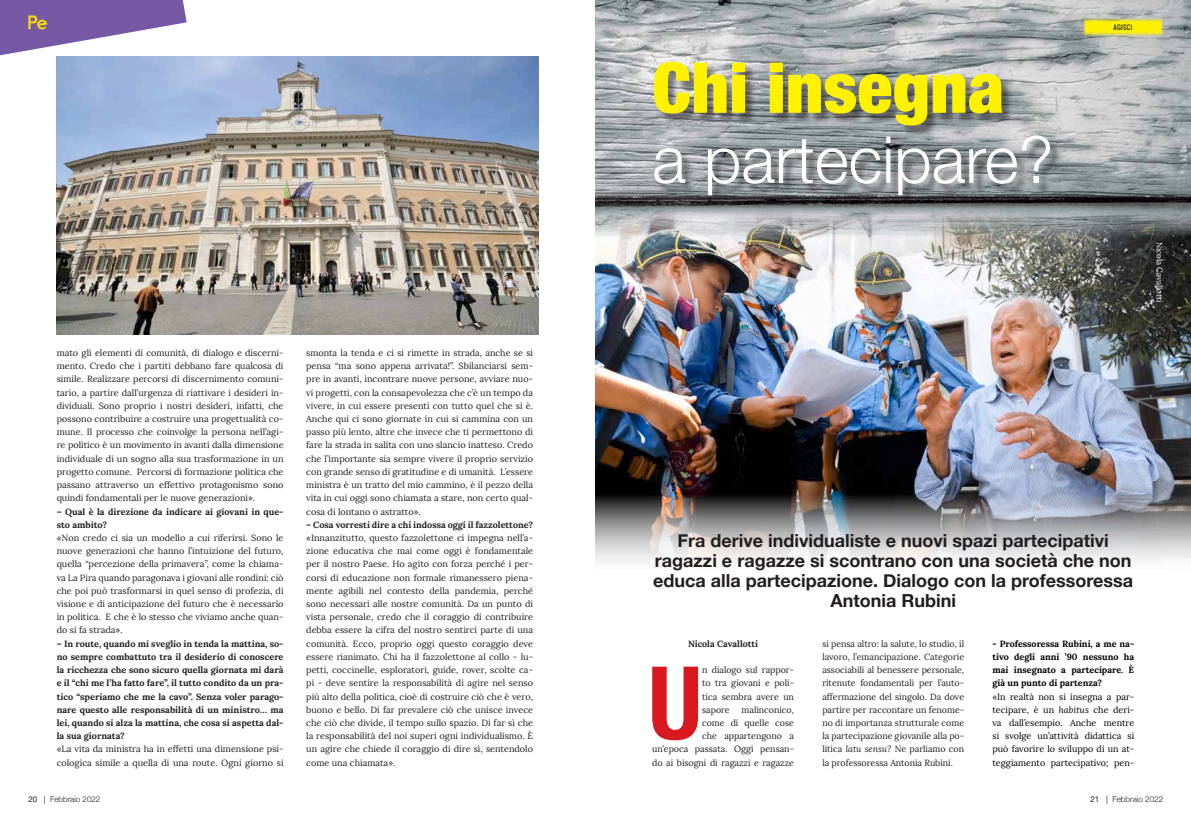
<style>
.page{position:relative;width:1191px;height:823px;background:#fff}
.page>*{position:absolute;margin:0;border:0;box-sizing:border-box;transform-origin:0 0}
.t1{font:700 condensed 101.4px "Helvetica Neue";color:#d81920}
.t2{font:900 condensed 70px "Helvetica Neue";color:#fff200;scale:1.04 1}
.t3{font:300 65px "Helvetica Neue";color:#fff}
.t4{font:700 18px/20px "Helvetica Neue";color:#231f20;text-align:center}
.t5{font:9px/13.2px "Lora";color:#231f20;text-align:justify}
.t6{font:700 9px/13.2px "Lora";color:#231f20}
.t7{font:9px/13.2px "Lora";color:#000}
.t8{font:300 8.1px "Helvetica Neue";color:#231f20}
.t9{font:8px "Lora";color:#fff}
.t10{font:300 8px "Helvetica Neue";color:#231f20}
.t11{font:6.3px "Oswald";letter-spacing:.055em;color:#231f20}
.s1{font-style:italic}
.s2{font-weight:400}
.s3{font-weight:700}
.s4{color:#12100f}
</style>
<div class="page">
<img style="left:595px;top:0;width:596px;height:203px">
<svg style="left:0;top:0;width:187px;height:55px"></svg>
<svg style="left:1083px;top:17px;width:79px;height:20px;background:#e5dd38"></svg>
<div style="left:655px;top:64px;width:407px;height:143px;background:#231f20;opacity:.54"></div>
<img style="left:595px;top:203px;width:596px;height:360px">
<img style="left:57px;top:57px;width:482px;height:277px">
<p class="t5" style="left:57px;top:346px;width:228px">mato gli elementi di comunità, di dialogo e discerni&shy;mento. Credo che i partiti debbano fare qualcosa di simile. Realizzare percorsi di discernimento comuni&shy;tario, a partire dall’urgenza di riattivare i desideri in&shy;dividuali. Sono proprio i nostri desideri, infatti, che possono contribuire a costruire una progettualità co&shy;mune. Il processo che coinvolge la persona nell’agi&shy;re politico è un movimento in avanti dalla dimensione individuale di un sogno alla sua trasformazione in un progetto comune. Percorsi di formazione politica che passano attraverso un effettivo protagonismo sono quindi fondamentali per le nuove generazioni».</p>
<p class="t6" style="left:57px;top:504px;width:228px">– Qual è la direzione da indicare ai giovani in que&shy;sto ambito?</p>
<p class="t5" style="left:57px;top:531px;width:228px">«Non credo ci sia un modello a cui riferirsi. Sono le nuove generazioni che hanno l’intuizione del futuro, quella <span class="s1">“</span>percezione della primavera<span class="s1">”,</span> come la chiama&shy;va La Pira quando paragonava i giovani alle rondini: ciò che poi può trasformarsi in quel senso di profezia, di visione e di anticipazione del futuro che è necessario in politica. E che è lo stesso che viviamo anche quan&shy;do si fa strada».</p>
<p class="t6" style="left:57px;top:636px;width:228px;text-align:justify">– In route, quando mi sveglio in tenda la mattina, so&shy;no sempre combattuto tra il desiderio di conoscere la ricchezza che sono sicuro quella giornata mi darà e il “chi me l’ha fatto fare”, il tutto condito da un pra&shy;tico “speriamo che me la cavo”. Senza voler parago&shy;nare questo alle responsabilità di un ministro… ma lei, quando si alza la mattina, che cosa si aspetta dal&shy;la sua giornata?</p>
<p class="t5" style="left:57px;top:742px;width:228px">«La vita da ministra ha in effetti una dimensione psi&shy;cologica simile a quella di una route. Ogni giorno si</p>
<p class="t10" style="left:28px;top:792px;width:74px"><span class="s2">20 |</span> Febbraio 2022</p>
<p class="t5" style="left:306px;top:346px;width:228px">smonta la tenda e ci si rimette in strada, anche se si pensa “ma sono appena arrivata!”. Sbilanciarsi sem&shy;pre in avanti, incontrare nuove persone, avviare nuo&shy;vi progetti, con la consapevolezza che c’è un tempo da vivere, in cui essere presenti con tutto quel che si è.<br>Anche qui ci sono giornate in cui si cammina con un passo più lento, altre che invece che ti permettono di fare la strada in salita con uno slancio inatteso. Credo che l’importante sia sempre vivere il proprio servizio con grande senso di gratitudine e di umanità. L’essere ministra è un tratto del mio cammino, è il pezzo della vita in cui oggi sono chiamata a stare, non certo qual&shy;cosa di lontano o astratto».</p>
<p class="t6" style="left:306px;top:517px;width:228px">– Cosa vorresti dire a chi indossa oggi il fazzolettone?</p>
<p class="t5" style="left:306px;top:531px;width:228px">«Innanzitutto, questo fazzolettone ci impegna nell’a&shy;zione educativa che mai come oggi è fondamentale per il nostro Paese. Ho agito con forza perché i per&shy;corsi di educazione non formale rimanessero piena&shy;mente agibili nel contesto della pandemia, perché sono necessari alle nostre comunità. Da un punto di vista personale, credo che il coraggio di contribuire debba essere la cifra del nostro sentirci parte di una comunità. Ecco, proprio oggi questo coraggio deve essere rianimato. Chi ha il fazzolettone al collo - lu&shy;petti, coccinelle, esploratori, guide, rover, scolte ca&shy;pi - deve sentire la responsabilità di agire nel senso più alto della politica, cioè di costruire ciò che è vero, buono e bello. Di far prevalere ciò che unisce invece che ciò che divide, il tempo sullo spazio. Di far sì che la responsabilità del noi superi ogni individualismo. È un agire che chiede il coraggio di dire sì, sentendolo come una chiamata».</p>
<h2 class="t2" style="left:652px;top:30px;width:340px">Chi insegna</h2>
<h3 class="t3" style="left:652px;top:107px;width:403px">a partecipare?</h3>
<p class="t11" style="left:1113px;top:22px;width:20px">AGISCI</p>
<p class="t9" style="left:1164px;top:241px;width:62px;rotate:90deg">Nicola Cavallotti</p>
<h3 class="t4" style="left:653px;top:531px;width:481px">Fra derive individualiste e nuovi spazi partecipativi ragazzi e ragazze si scontrano con una società che non educa alla partecipazione. Dialogo con la professoressa Antonia Rubini</h3>
<p class="t7" style="left:992px;top:636px;width:143px"><span class="s3">- Professoressa Rubini, a me na&shy;tivo degli anni ’90 nessuno ha mai insegnato a partecipare. È già un punto di partenza?<br></span><span class="s4">«</span>In realtà non si insegna a par&shy;tecipare, è un <span class="s1">habitus</span> che deri&shy;va dall’esempio. Anche mentre si svolge un’attività didattica si può favorire lo sviluppo di un at&shy;teggiamento partecipativo; pen-</p>
<p class="t6" style="left:688px;top:636px;width:72px">Nicola Cavallotti</p>
<h1 class="t1" style="left:648px;top:618px;width:56px">U</h1>
<p class="t5" style="left:702px;top:663px;width:93px">n dialogo sul rappor&shy;to tra giovani e poli&shy;tica sembra avere un sapore</p>
<p class="t5" style="left:822px;top:636px;width:143px">si pensa altro: la salute, lo studio, il lavoro, l’emancipazione. Categorie associabili al benessere personale, ritenute fondamentali per l’auto&shy;affermazione del singolo. Da dove partire per raccontare un fenome&shy;no di importanza strutturale come la partecipazione giovanile alla po&shy;litica <span class="s1">latu sensu?</span> Ne parliamo con la professoressa Antonia Rubini.</p>
<p class="t5" style="left:652px;top:702px;width:143px;text-align:right">malinconico,<br>come di quelle cose<br>che appartengono a<br>un’epoca passata. Oggi pensan&shy;do ai bisogni di ragazzi e ragazze</p>
<p class="t8" style="left:1090px;top:792px;width:74px"><span class="s2">21 |</span> Febbraio 2022</p>
</div>
